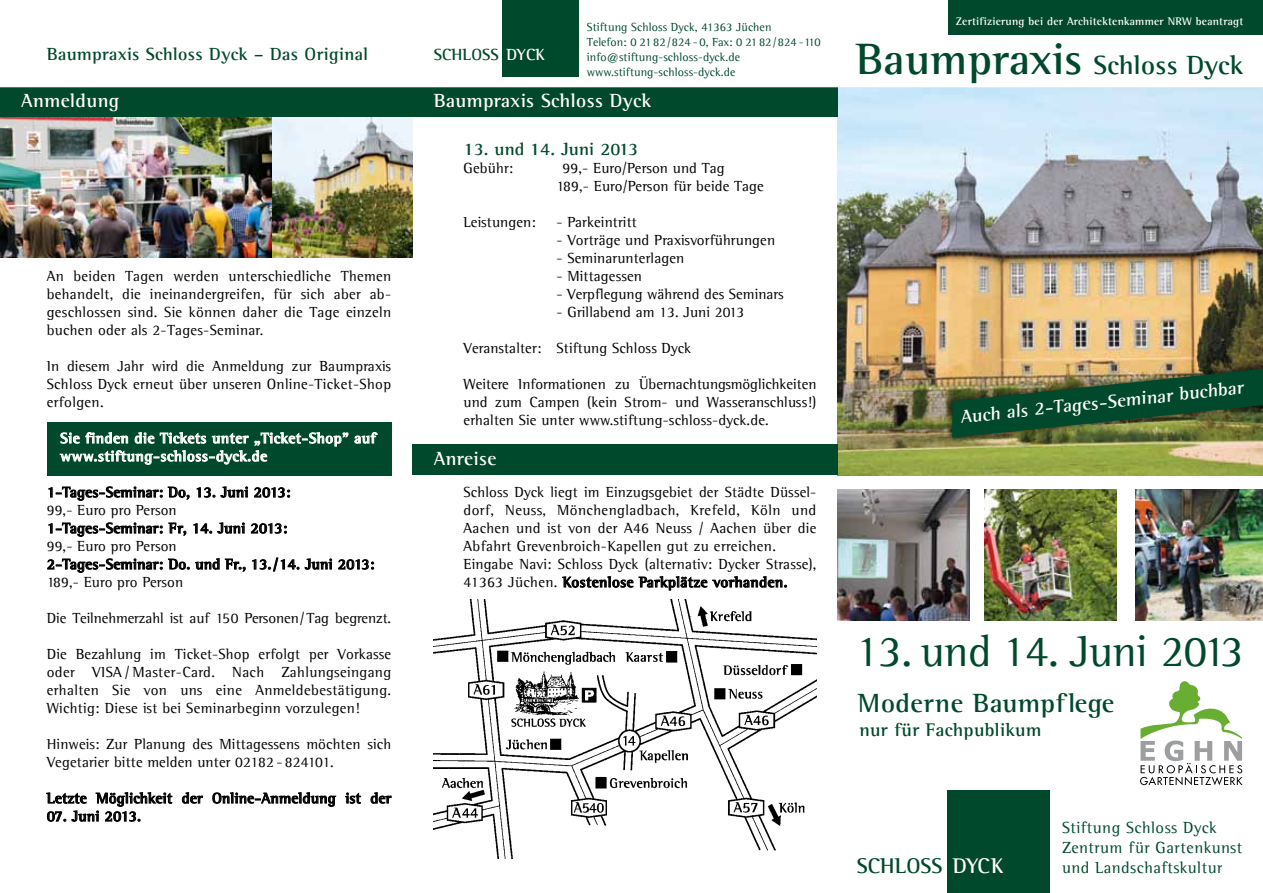
<style>
.page{position:relative;width:1263px;height:893px;background:#fff}
.page>*{position:absolute;margin:0;border:0;box-sizing:border-box;transform-origin:0 0}
.t1{font:45px "Agfa Rotis Semi Serif";letter-spacing:-.01em;color:#00492c}
.t2{font:700 27px "Agfa Rotis Semi Serif";letter-spacing:.015em;color:#00492c}
.t3{font:700 21.75px "Agfa Rotis Semi Serif";color:#00492c}
.t4{font:700 19.5px "Agfa Rotis Semi Serif";letter-spacing:.02em;color:#fff}
.t5{font:700 18.75px "Agfa Rotis Semi Serif";color:#fff}
.t6{font:700 18.75px "Agfa Rotis Semi Serif";letter-spacing:.02em;color:#00492c}
.t7{font:700 18px "Agfa Rotis Semi Serif";letter-spacing:.02em;color:#00492c}
.t8{font:16.5px/19.8px "Agfa Rotis Semi Serif";letter-spacing:.03em;color:#00492c}
.t9{font:700 16.5px "Agfa Rotis Semi Serif";color:#00492c}
.t10{font:15px/18px "Agfa Rotis Semi Serif";letter-spacing:.01em;color:#000;text-align:justify}
.t11{font:700 15px "Agfa Rotis Semi Serif";letter-spacing:.01em;color:#000}
.t12{font:700 15px/18px "Agfa Rotis Semi Serif";letter-spacing:.03em;color:#fff}
.t13{font:12px/15px "Agfa Rotis Semi Serif";letter-spacing:.01em;color:#00492c}
.t14{font:700 11.25px "Agfa Rotis Semi Serif";letter-spacing:.02em;color:#fff}
.s1{color:#fff}
.s2{font-weight:700}
.s3{font-size:45px}
</style>
<div class="page">
<div style="left:47px;top:422px;width:344px;height:53px;background:#00492c"></div>
<img style="left:0;top:117px;width:412px;height:140px">
<img style="left:838px;top:489px;width:131px;height:131px">
<img style="left:1135px;top:489px;width:128px;height:132px">
<div style="left:947px;top:791px;width:102px;height:102px;background:#00492c"></div>
<img style="left:838px;top:87px;width:425px;height:388px">
<div style="left:412px;top:444px;width:426px;height:31px;background:#00492c"></div>
<div style="left:0;top:86px;width:838px;height:31px;background:#00492c"></div>
<svg style="left:562px;top:576px;width:71px;height:12px"></svg>
<svg style="left:639px;top:576px;width:148px;height:14px"></svg>
<img style="left:434px;top:600px;width:382px;height:259px">
<div style="left:502px;top:0;width:77px;height:77px;background:#00492c"></div>
<svg style="left:354px;top:432px;width:24px;height:12px"></svg>
<svg style="left:60px;top:432px;width:288px;height:33px"></svg>
<svg style="left:49px;top:487px;width:140px;height:14px"></svg>
<svg style="left:197px;top:487px;width:18px;height:11px"></svg>
<svg style="left:221px;top:486px;width:27px;height:12px"></svg>
<svg style="left:254px;top:487px;width:36px;height:11px"></svg>
<svg style="left:49px;top:523px;width:137px;height:14px"></svg>
<svg style="left:194px;top:522px;width:51px;height:12px"></svg>
<svg style="left:251px;top:523px;width:36px;height:11px"></svg>
<svg style="left:47px;top:558px;width:172px;height:15px"></svg>
<svg style="left:225px;top:559px;width:21px;height:12px"></svg>
<svg style="left:252px;top:558px;width:47px;height:13px"></svg>
<svg style="left:305px;top:558px;width:27px;height:12px"></svg>
<svg style="left:338px;top:559px;width:36px;height:11px"></svg>
<svg style="left:182px;top:792px;width:21px;height:12px"></svg>
<svg style="left:212px;top:792px;width:124px;height:15px"></svg>
<svg style="left:345px;top:793px;width:16px;height:11px"></svg>
<svg style="left:371px;top:792px;width:20px;height:12px"></svg>
<svg style="left:46px;top:792px;width:126px;height:30px"></svg>
<svg style="left:1140px;top:681px;width:102px;height:104px"></svg>
<div style="left:944px;top:358px;width:319px;height:87px;background:#000;opacity:.75"></div>
<img style="left:952px;top:369px;width:311px;height:69px">
<img style="left:984px;top:489px;width:132px;height:132px">
<hr style="left:0;top:85px;width:1263px;height:2px;background:#fff">
<div style="left:948px;top:0;width:315px;height:34px;background:#00492c"></div>
<p class="t7" style="left:47px;top:44px;width:323px">Baumpraxis Schloss Dyck – Das Original</p>
<p class="t9" style="left:434px;top:45px;width:113px">SCHLOSS <span class="s1">DYCK</span></p>
<p class="t13" style="left:587px;top:19px;width:235px">Stiftung Schloss Dyck, 41363 Jüchen<br>Telefon: 0 21 82/824 - 0, Fax: 0 21 82/824 -110 info@stiftung-schloss-dyck.de www.stiftung-schloss-dyck.de</p>
<h3 class="t4" style="left:21px;top:89px;width:100px">Anmeldung</h3>
<h3 class="t4" style="left:434px;top:89px;width:219px">Baumpraxis Schloss Dyck</h3>
<p class="t10" style="left:47px;top:267px;width:346px">An beiden Tagen werden unterschiedliche Themen behandelt, die ineinandergreifen, für sich aber ab&shy;geschlossen sind. Sie können daher die Tage einzeln buchen oder als 2-Tages-Seminar.</p>
<p class="t10" style="left:47px;top:357px;width:346px">In diesem Jahr wird die Anmeldung zur Baumpraxis Schloss Dyck erneut über unseren Online-Ticket-Shop erfolgen.</p>
<p class="t12" style="left:60px;top:429px;width:317px">Sie finden die Tickets unter „Ticket-Shop” auf www.stiftung-schloss-dyck.de</p>
<p class="t11" style="left:47px;top:483px;width:245px">1-Tages-Seminar: Do, 13. Juni 2013:</p>
<p class="t10" style="left:47px;top:501px;width:131px">99,- Euro pro Person</p>
<p class="t11" style="left:47px;top:519px;width:242px">1-Tages-Seminar: Fr, 14. Juni 2013:</p>
<p class="t10" style="left:47px;top:537px;width:131px">99,- Euro pro Person</p>
<p class="t11" style="left:47px;top:555px;width:329px">2-Tages-Seminar: Do. und Fr., 13./14. Juni 2013:</p>
<p class="t10" style="left:47px;top:573px;width:138px">189,- Euro pro Person</p>
<p class="t10" style="left:47px;top:609px;width:346px">Die Teilnehmerzahl ist auf 150 Personen/Tag begrenzt.</p>
<p class="t10" style="left:47px;top:645px;width:346px">Die Bezahlung im Ticket-Shop erfolgt per Vorkasse oder VISA / Master-Card. Nach Zahlungseingang erhalten Sie von uns eine Anmeldebestätigung.<br>Wichtig: Diese ist bei Seminarbeginn vorzulegen!</p>
<p class="t10" style="left:47px;top:735px;width:346px">Hinweis: Zur Planung des Mittagessens möchten sich<br>Vegetarier bitte melden unter 02182 - 824101.</p>
<p class="t11" style="left:47px;top:789px;width:346px">Letzte Möglichkeit der Online-Anmeldung ist der</p>
<p class="t11" style="left:47px;top:807px;width:96px">07. Juni 2013.</p>
<p class="t7" style="left:463px;top:138px;width:176px">13. und 14. Juni 2013</p>
<p class="t10" style="left:463px;top:159px;width:51px">Gebühr:</p>
<p class="t10" style="left:556px;top:159px;width:209px;text-indent:6px">99,- Euro/Person und Tag<br>189,- Euro/Person für beide Tage</p>
<p class="t10" style="left:463px;top:213px;width:74px">Leistungen:</p>
<p class="t10" style="left:556px;top:213px;width:82px">- Parkeintritt</p>
<p class="t10" style="left:556px;top:231px;width:220px">- Vorträge und Praxisvorführungen</p>
<p class="t10" style="left:556px;top:249px;width:129px">- Seminarunterlagen</p>
<p class="t10" style="left:556px;top:267px;width:87px">- Mittagessen</p>
<p class="t10" style="left:556px;top:285px;width:229px">- Verpflegung während des Seminars</p>
<p class="t10" style="left:556px;top:303px;width:189px">- Grillabend am 13. Juni 2013</p>
<p class="t10" style="left:463px;top:339px;width:229px">Veranstalter: Stiftung Schloss Dyck</p>
<p class="t10" style="left:463px;top:375px;width:354px">Weitere Informationen zu Übernachtungsmöglichkeiten und zum Campen (kein Strom- und Wasseranschluss!) erhalten Sie unter www.stiftung-schloss-dyck.de.</p>
<h3 class="t4" style="left:434px;top:447px;width:64px">Anreise</h3>
<p class="t10" style="left:463px;top:483px;width:354px;text-align:left">Schloss Dyck liegt im Einzugsgebiet der Städte Düssel&shy;dorf, Neuss, Mönchengladbach, Krefeld, Köln und Aachen und ist von der A46 Neuss / Aachen über die Abfahrt Grevenbroich-Kapellen gut zu erreichen.<br>Eingabe Navi: Schloss Dyck (alternativ: Dycker Strasse), 41363 Jüchen. <span class="s2">Kostenlose Parkplätze vorhanden.</span></p>
<p class="t14" style="left:956px;top:14px;width:289px">Zertifizierung bei der Architektenkammer NRW beantragt</p>
<h2 class="t2" style="left:856px;top:49px;width:389px"><span class="s3">Baumpraxis</span> Schloss Dyck</h2>
<p class="t5" style="left:959px;top:406px;width:286px;rotate:-6deg">Auch als 2-Tages-Seminar buchbar</p>
<h1 class="t1" style="left:855px;top:624px;width:390px">13. und 14. Juni 2013</h1>
<h2 class="t2" style="left:858px;top:687px;width:258px">Moderne Baumpflege</h2>
<p class="t6" style="left:859px;top:719px;width:183px">nur für Fachpublikum</p>
<p class="t8" style="left:1062px;top:818px;width:182px">Stiftung Schloss Dyck<br>Zentrum für Gartenkunst</p>
<h3 class="t3" style="left:857px;top:852px;width:148px">SCHLOSS <span class="s1">DYCK</span></h3>
<p class="t8" style="left:1062px;top:857px;width:162px">und Landschaftskultur</p>
</div>
